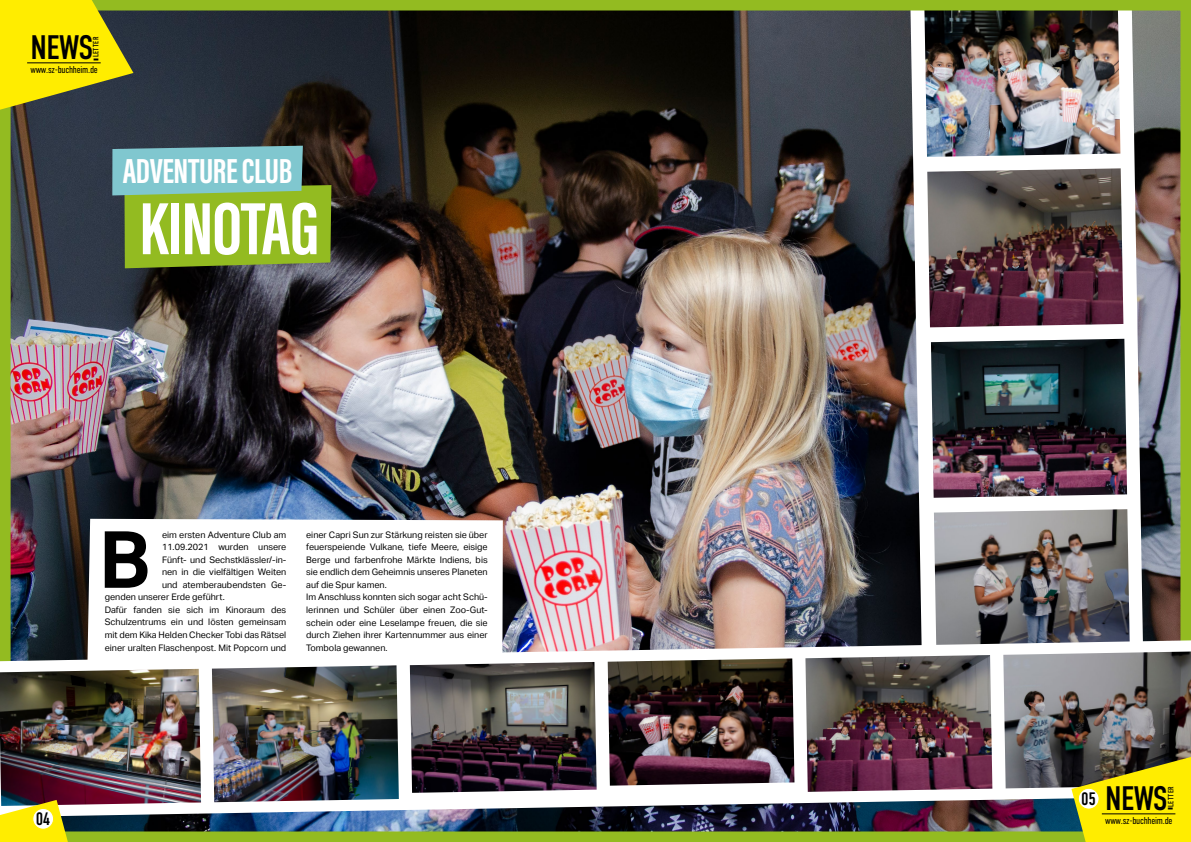
<style>
.page{position:relative;width:1191px;height:842px;background:#fff}
.page>*{position:absolute;margin:0;border:0;box-sizing:border-box;transform-origin:0 0}
.t1{font:700 79px "Aktiv Grotesk";color:#000}
.t2{font:700 76.2px "Acumin Pro Extra Cond";letter-spacing:-.01em;color:#fff}
.t3{font:700 35.8px "Acumin Pro Extra Cond";letter-spacing:-.01em;color:#fff}
.t4{font:34px "DIN Condensed";letter-spacing:-.015em;color:#000}
.t5{font:18px "DIN Condensed";color:#000}
.t6{font:300 10px "DIN Condensed";letter-spacing:-.025em;color:#000}
.t7{font:9px/12.5px "Aktiv Grotesk";color:#000}
.t8{font:7.7px "DIN Condensed";letter-spacing:.05em;color:#000}
</style>
<div class="page">
<img style="left:0;top:0;width:1191px;height:842px">
<img style="left:0;top:640px;width:1191px;height:177px">
<img style="left:0;top:669px;width:201px;height:137px">
<img style="left:607px;top:658px;width:187px;height:128px">
<img style="left:212px;top:665px;width:187px;height:137px">
<img style="left:805px;top:655px;width:187px;height:137px">
<img style="left:410px;top:662px;width:186px;height:131px">
<img style="left:1003px;top:651px;width:188px;height:137px">
<svg style="left:0;top:0;width:133px;height:110px;background:#c8be11"></svg>
<svg style="left:0;top:800px;width:85px;height:42px"></svg>
<hr style="left:27px;top:62px;width:74px;height:1px;background:#000">
<svg style="left:1071px;top:755px;width:120px;height:87px;background:#cbbf14"></svg>
<h3 class="t4" style="left:30px;top:29px;width:70px">NEWS<sub>-</sub></h3>
<p class="t8" style="left:92px;top:57px;width:22px;rotate:-90deg">LETTER</p>
<p class="t6" style="left:30px;top:64px;width:69px">www.sz-buchheim.de</p>
<h3 class="t3" style="left:123px;top:149px;width:171px">ADVENTURE CLUB</h3>
<h2 class="t2" style="left:139px;top:182px;width:181px">KINOTAG</h2>
<h1 class="t1" style="left:99px;top:514px;width:53px">B</h1>
<p class="t7" style="left:162px;top:528px;width:126px">eim ersten Adventure Club am</p>
<p class="t7" style="left:162px;top:541px;width:126px">11.09.2021 wurden unsere</p>
<p class="t7" style="left:162px;top:553px;width:126px">Fünft- und Sechstklässler/-in-</p>
<p class="t7" style="left:162px;top:566px;width:126px">nen in die vielfältigen Weiten</p>
<p class="t7" style="left:162px;top:578px;width:126px">und atemberaubendsten Ge-</p>
<p class="t7" style="left:105px;top:591px;width:121px">genden unserer Erde geführt.</p>
<p class="t7" style="left:105px;top:603px;width:183px">Dafür fanden sie sich im Kinoraum des</p>
<p class="t7" style="left:105px;top:616px;width:183px">Schulzentrums ein und lösten gemeinsam</p>
<p class="t7" style="left:105px;top:629px;width:183px">mit dem Kika Helden Checker Tobi das Rätsel</p>
<p class="t7" style="left:105px;top:641px;width:183px">einer uralten Flaschenpost. Mit Popcorn und</p>
<p class="t7" style="left:306px;top:528px;width:183px">einer Capri Sun zur Stärkung reisten sie über feuerspeiende Vulkane, tiefe Meere, eisige Berge und farbenfrohe Märkte Indiens, bis sie endlich dem Geheimnis unseres Planeten auf die Spur kamen.<br>Im Anschluss konnten sich sogar acht Schü&shy;lerinnen und Schüler über einen Zoo-Gut&shy;schein oder eine Leselampe freuen, die sie durch Ziehen ihrer Kartennummer aus einer Tombola gewannen.</p>
<h3 class="t5" style="left:36px;top:809px;width:16px">04</h3>
<h3 class="t5" style="left:1081px;top:789px;width:16px">05</h3>
<h3 class="t4" style="left:1105px;top:780px;width:70px">NEWS<sub>-</sub></h3>
<p class="t8" style="left:1166px;top:807px;width:22px;rotate:-90deg">LETTER</p>
<p class="t6" style="left:1105px;top:814px;width:69px">www.sz-buchheim.de</p>
</div>
